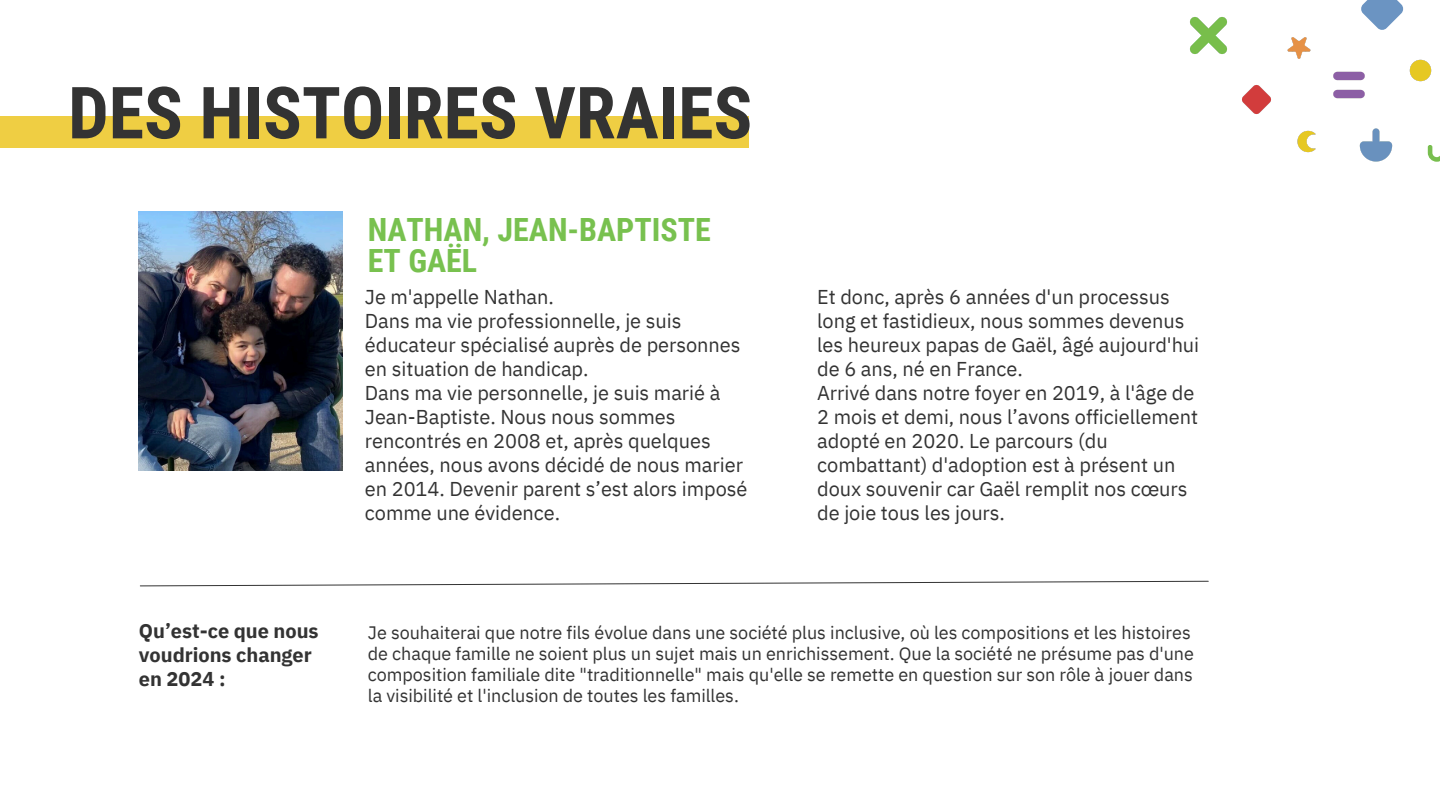
<style>
.page{position:relative;width:1440px;height:810px;background:#fff}
.page>*{position:absolute;margin:0;border:0;box-sizing:border-box;transform-origin:0 0}
.t1{font:700 72px "Roboto Condensed";color:#333}
.t2{font:700 32px/31.5px "Roboto Condensed";color:#78c14f}
.t3{font:20px/24px "IBM Plex Sans";letter-spacing:-.005em;color:#333}
.t4{font:700 20px/24px "IBM Plex Sans";letter-spacing:-.005em;color:#333}
.t5{font:18px/21px "IBM Plex Sans";letter-spacing:-.005em;color:#333}
</style>
<div class="page">
<div style="left:0;top:116px;width:748px;height:31px;background:#efce43"></div>
<img style="left:1242px;top:85px;width:29px;height:29px">
<img style="left:1190px;top:17px;width:37px;height:37px">
<img style="left:1359px;top:128px;width:34px;height:34px">
<img style="left:1333px;top:71px;width:32px;height:28px">
<img style="left:1287px;top:37px;width:24px;height:22px">
<svg style="left:1361px;top:0;width:42px;height:30px"></svg>
<img style="left:1409px;top:59px;width:23px;height:23px">
<svg style="left:1428px;top:145px;width:12px;height:17px"></svg>
<img style="left:1297px;top:130px;width:19px;height:23px">
<svg style="left:140px;top:581px;width:1069px;height:6px"></svg>
<img style="left:139px;top:211px;width:204px;height:259px">
<p class="t1" style="left:68px;top:72px;width:686px">DES HISTOIRES VRAIES</p>
<p class="t4" style="left:139px;top:619px;width:181px">Qu’est-ce que nous voudrions changer en 2024 :</p>
<h3 class="t2" style="left:368px;top:214px;width:344px">NATHAN, JEAN-BAPTISTE<br>ET GAËL</h3>
<h4 class="t3" style="left:365px;top:284px;width:377px">Je m'appelle Nathan.<br>Dans ma vie professionnelle, je suis éducateur spécialisé auprès de personnes en situation de handicap.</h4>
<p class="t3" style="left:365px;top:380px;width:384px">Dans ma vie personnelle, je suis marié à Jean-Baptiste. Nous nous sommes rencontrés en 2008 et, après quelques années, nous avons décidé de nous marier en 2014. Devenir parent s’est alors imposé comme une évidence.</p>
<p class="t3" style="left:817px;top:284px;width:384px">Et donc, après 6 années d'un processus long et fastidieux, nous sommes devenus les heureux papas de Gaël, âgé aujourd'hui de 6 ans, né en France.</p>
<p class="t3" style="left:817px;top:380px;width:382px">Arrivé dans notre foyer en 2019, à l'âge de 2 mois et demi, nous l’avons officiellement adopté en 2020. Le parcours (du combattant) d'adoption est à présent un doux souvenir car Gaël remplit nos cœurs de joie tous les jours.</p>
<p class="t5" style="left:368px;top:622px;width:828px">Je souhaiterai que notre fils évolue dans une société plus inclusive, où les compositions et les histoires de chaque famille ne soient plus un sujet mais un enrichissement. Que la société ne présume pas d'une composition familiale dite "traditionnelle" mais qu'elle se remette en question sur son rôle à jouer dans la visibilité et l'inclusion de toutes les familles.</p>
</div>
